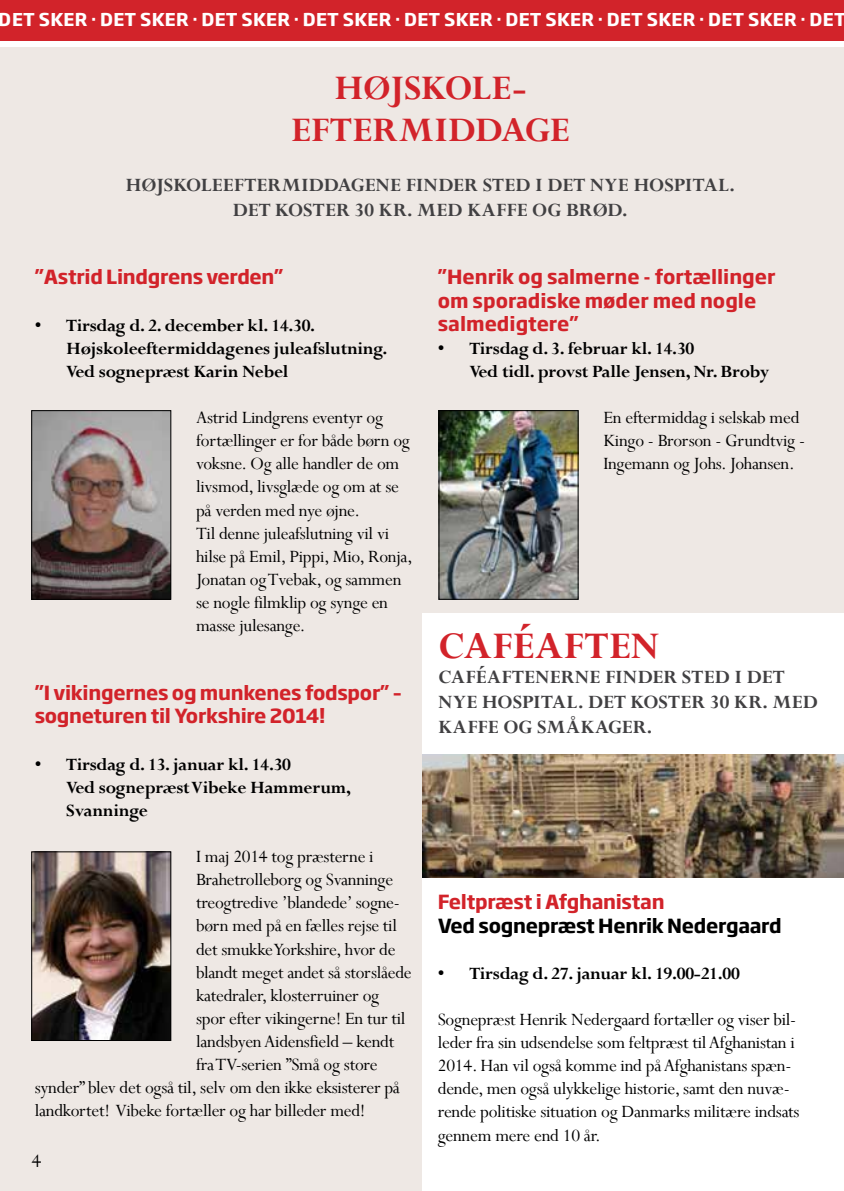
<style>
.page{position:relative;width:844px;height:1191px;background:#fff}
.page>*{position:absolute;margin:0;border:0;box-sizing:border-box;transform-origin:0 0}
.t1{font:700 42px "Perpetua";color:#d2232a}
.t2{font:700 38.5px/42px "Perpetua";letter-spacing:-.01em;color:#d2232a;text-align:center}
.t3{font:700 21px/25.2px "Perpetua";letter-spacing:.01em;color:#414042;text-align:center}
.t4{font:21px "Perpetua";color:#000}
.t5{font:19.25px/23.1px "Perpetua";letter-spacing:-.015em;color:#000}
.t6{font:700 19.25px/23.1px "Perpetua";letter-spacing:-.015em;color:#000}
.t7{font:700 19.25px/23.1px "Soho Gothic Std";letter-spacing:-.015em;color:#d2232a}
.t8{font:700 19.25px "Soho Gothic Std";letter-spacing:-.015em;color:#000}
.t9{font:700 17.5px "Soho Gothic Std";letter-spacing:.015em;color:#fff}
</style>
<div class="page">
<div style="left:422px;top:48px;width:421px;height:565px;background:#eee8e4"></div>
<div style="left:0;top:0;width:843px;height:41px;background:#d2232a"></div>
<div style="left:0;top:48px;width:422px;height:1143px;background:#eee8e4"></div>
<img style="left:33px;top:412px;width:136px;height:186px">
<div style="left:31px;top:410px;width:140px;height:190px;border:1px solid #000"></div>
<img style="left:440px;top:412px;width:136px;height:186px">
<div style="left:438px;top:410px;width:140px;height:190px;border:1px solid #000"></div>
<img style="left:33px;top:853px;width:136px;height:186px">
<div style="left:31px;top:851px;width:140px;height:190px;border:1px solid #000"></div>
<img style="left:422px;top:754px;width:421px;height:123px">
<p class="t9" style="left:-1px;top:8px;width:65px">Det sker</p>
<p class="t9" style="left:91px;top:8px;width:74px">· Det sker</p>
<p class="t9" style="left:192px;top:8px;width:74px">· Det sker</p>
<p class="t9" style="left:294px;top:8px;width:74px">· Det sker</p>
<p class="t9" style="left:395px;top:8px;width:74px">· Det sker</p>
<p class="t9" style="left:496px;top:8px;width:74px">· Det sker</p>
<p class="t9" style="left:597px;top:8px;width:74px">· Det sker</p>
<p class="t9" style="left:699px;top:8px;width:74px">· Det sker</p>
<p class="t9" style="left:800px;top:8px;width:34px">· Det</p>
<h2 class="t2" style="left:291px;top:66px;width:280px">HØJSKOLE-<br>EFTERMIDDAGE</h2>
<p class="t3" style="left:125px;top:172px;width:610px">HØJSKOLEEFTERMIDDAGENE FINDER STED I DET NYE HOSPITAL.<br>DET KOSTER 30 KR. MED KAFFE OG BRØD.</p>
<p class="t7" style="left:35px;top:266px;width:250px">”Astrid Lindgrens verden”</p>
<p class="t6" style="left:66px;top:313px;width:322px;text-indent:-31px">• Tirsdag d. 2. december kl. 14.30.<br>Højskoleeftermiddagenes juleafslutning.<br>Ved sognepræst Karin Nebel</p>
<p class="t5" style="left:196px;top:405px;width:218px">Astrid Lindgrens eventyr og fortællinger er for både børn og voksne. Og alle handler de om livsmod, livsglæde og om at se på verden med nye øjne.<br>Til denne juleafslutning vil vi hilse på Emil, Pippi, Mio, Ronja,<br>Jonatan og Tvebak, og sammen se nogle filmklip og synge en masse julesange.</p>
<p class="t7" style="left:35px;top:682px;width:368px">”I vikingernes og munkenes fodspor” – sogneturen til Yorkshire 2014!</p>
<p class="t6" style="left:66px;top:752px;width:286px;text-indent:-32px">• Tirsdag d. 13. januar kl. 14.30<br>Ved sognepræst Vibeke Hammerum,<br>Svanninge</p>
<p class="t5" style="left:196px;top:844px;width:179px">I maj 2014 tog præsterne i</p>
<p class="t5" style="left:196px;top:867px;width:198px">Brahetrolleborg og Svanninge</p>
<p class="t5" style="left:196px;top:891px;width:205px">treogtredive ’blandede’ sogne-</p>
<p class="t5" style="left:196px;top:914px;width:202px">børn med på en fælles rejse til</p>
<p class="t5" style="left:196px;top:937px;width:201px">det smukke Yorkshire, hvor de</p>
<p class="t5" style="left:196px;top:960px;width:217px">blandt meget andet så storslåede</p>
<p class="t5" style="left:196px;top:983px;width:184px">katedraler, klosterruiner og</p>
<p class="t5" style="left:196px;top:1006px;width:211px">spor efter vikingerne! En tur til</p>
<p class="t5" style="left:196px;top:1029px;width:200px">landsbyen Aidensfield – kendt</p>
<p class="t5" style="left:196px;top:1052px;width:183px">fra TV-serien ”Små og store</p>
<p class="t5" style="left:35px;top:1075px;width:366px">synder” blev det også til, selv om den ikke eksisterer på</p>
<p class="t5" style="left:35px;top:1098px;width:332px">landkortet! Vibeke fortæller og har billeder med!</p>
<p class="t4" style="left:32px;top:1147px;width:11px">4</p>
<p class="t7" style="left:437px;top:266px;width:339px">”Henrik og salmerne - fortællinger om sporadiske møder med nogle salmedigtere”</p>
<p class="t6" style="left:469px;top:336px;width:301px;text-indent:-31px">• Tirsdag d. 3. februar kl. 14.30<br>Ved tidl. provst Palle Jensen, Nr. Broby</p>
<p class="t5" style="left:603px;top:405px;width:203px">En eftermiddag i selskab med<br>Kingo - Brorson - Grundtvig -<br>Ingemann og Johs. Johansen.</p>
<h1 class="t1" style="left:438px;top:619px;width:123px">Caféaften</h1>
<p class="t3" style="left:438px;top:664px;width:381px;text-align:left">CAFÉAFTENERNE FINDER STED I DET<br>NYE HOSPITAL. DET KOSTER 30 KR. MED<br>KAFFE OG SMÅKAGER.</p>
<p class="t7" style="left:437px;top:890px;width:228px">Feltpræst i Afghanistan</p>
<p class="t8" style="left:437px;top:913px;width:345px">Ved sognepræst Henrik Nedergaard</p>
<p class="t6" style="left:437px;top:961px;width:303px">• Tirsdag d. 27. januar kl. 19.00-21.00</p>
<p class="t5" style="left:437px;top:1007px;width:363px">Sognepræst Henrik Nedergaard fortæller og viser bil&shy;leder fra sin udsendelse som feltpræst tilAfghanistan i 2014. Han vil også komme ind påAfghanistans spæn&shy;dende, men også ulykkelige historie, samt den nuvæ&shy;rende politiske situation og Danmarks militære indsats gennem mere end 10 år.</p>
</div>
